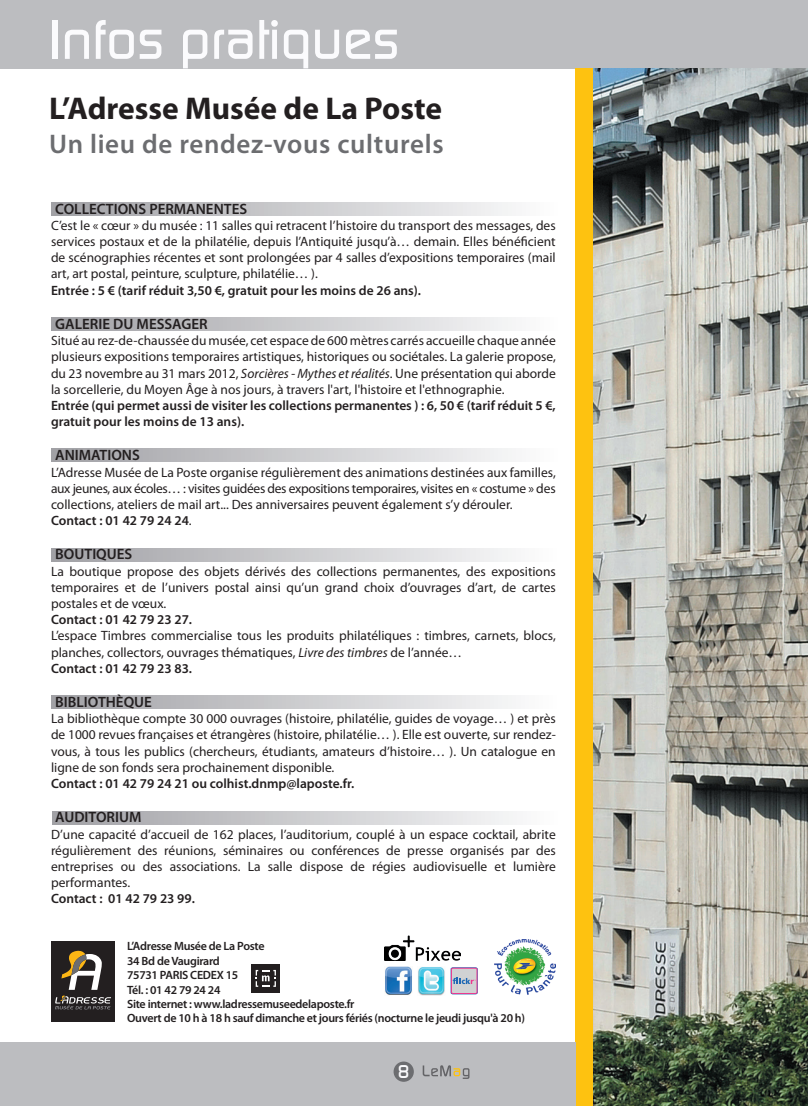
<style>
.page{position:relative;width:808px;height:1106px;background:#fff}
.page>*{position:absolute;margin:0;border:0;box-sizing:border-box;transform-origin:0 0}
.t1{font:500 54px "Dicot";color:#fbfbfd}
.t2{font:700 31.5px "Myriad Pro";color:#231f20}
.t3{font:600 27px "Myriad Pro";letter-spacing:.025em;color:#6c6d70}
.t4{font:500 18px "Dicot";color:#fbfbfd}
.t5{font:600 15px "Myriad Pro";color:#231f20}
.t6{font:13.5px/16.2px "Myriad Pro";color:#231f20;text-align:justify}
.t7{font:600 13.5px/16.2px "Myriad Pro";color:#231f20}
.t8{font:600 12px/14.4px "Myriad Pro";letter-spacing:-.025em;color:#231f20}
.s1{font-style:italic}
.s2{font-weight:600}
</style>
<div class="page">
<svg style="left:52px;top:448px;width:460px;height:13px;background:#c9c9cc"></svg>
<svg style="left:52px;top:317px;width:460px;height:13px;background:#c9c9cc"></svg>
<svg style="left:52px;top:202px;width:460px;height:13px;background:#c9c9cc"></svg>
<svg style="left:51px;top:696px;width:461px;height:13px;background:#c9c9cc"></svg>
<svg style="left:52px;top:811px;width:461px;height:13px;background:#c9c9cc"></svg>
<svg style="left:51px;top:548px;width:461px;height:13px;background:#c9c9cc"></svg>
<div style="left:0;top:0;width:808px;height:68px;background:#bcbdc0"></div>
<div style="left:575px;top:68px;width:233px;height:1038px;background:#fec210"></div>
<div style="left:0;top:1042px;width:575px;height:64px;background:#bcbdc0"></div>
<div style="left:51px;top:941px;width:63px;height:81px;background:#231f20"></div>
<svg style="left:61px;top:950px;width:41px;height:39px"></svg>
<svg style="left:55px;top:995px;width:56px;height:14px"></svg>
<div style="left:252px;top:964px;width:28px;height:28px;background:#231f20"></div>
<svg style="left:256px;top:970px;width:20px;height:16px"></svg>
<img style="left:418px;top:967px;width:27px;height:28px">
<img style="left:385px;top:966px;width:27px;height:29px">
<img style="left:494px;top:939px;width:62px;height:55px">
<img style="left:594px;top:68px;width:214px;height:1038px">
<svg style="left:451px;top:967px;width:27px;height:27px"></svg>
<div style="left:394px;top:1061px;width:20px;height:20px;background:#6c6d70;border-radius:50%"></div>
<svg style="left:423px;top:1065px;width:46px;height:13px"></svg>
<img style="left:385px;top:935px;width:76px;height:25px">
<h1 class="t1" style="left:49px;top:9px;width:352px">Infos pratiques</h1>
<h2 class="t2" style="left:49px;top:90px;width:394px">L’Adresse Musée de La Poste</h2>
<h3 class="t3" style="left:49px;top:129px;width:396px">Un lieu de rendez-vous culturels</h3>
<p class="t5" style="left:55px;top:200px;width:193px">COLLECTIONS PERMANENTES</p>
<p class="t6" style="left:51px;top:217px;width:506px">C’est le « cœur » du musée : 11 salles qui retracent l’histoire du transport des messages, des services postaux et de la philatélie, depuis l’Antiquité jusqu’à… demain. Elles bénéficient de scénographies récentes et sont prolongées par 4 salles d’expositions temporaires (mail art, art postal, peinture, sculpture, philatélie… ).</p>
<p class="t7" style="left:51px;top:282px;width:372px">Entrée : 5 € (tarif réduit 3,50 €, gratuit pour les moins de 26 ans).</p>
<p class="t5" style="left:55px;top:315px;width:154px">GALERIE DU MESSAGER</p>
<p class="t6" style="left:51px;top:333px;width:506px">Situé au rez-de-chaussée du musée, cet espace de 600 mètres carrés accueille chaque année plusieurs expositions temporaires artistiques, historiques ou sociétales. La galerie propose, du 23 novembre au 31 mars 2012, <span class="s1">Sorcières - Mythes et réalités</span>. Une présentation qui aborde la sorcellerie, du Moyen Âge à nos jours, à travers l'art, l'histoire et l'ethnographie.</p>
<p class="t7" style="left:51px;top:397px;width:506px">Entrée (qui permet aussi de visiter les collections permanentes ) : 6, 50 € (tarif réduit 5 €, gratuit pour les moins de 13 ans).</p>
<p class="t5" style="left:55px;top:447px;width:86px">ANIMATIONS</p>
<p class="t6" style="left:51px;top:464px;width:506px;text-align:left">L’Adresse Musée de La Poste organise régulièrement des animations destinées aux familles, aux jeunes, aux écoles… : visites guidées des expositions temporaires, visites en « costume » des collections, ateliers de mail art... Des anniversaires peuvent également s’y dérouler.<br><span class="s2">Contact : 01 42 79 24 24</span>.</p>
<p class="t5" style="left:55px;top:546px;width:79px">BOUTIQUES</p>
<p class="t6" style="left:51px;top:563px;width:506px">La boutique propose des objets dérivés des collections permanentes, des expositions temporaires et de l’univers postal ainsi qu’un grand choix d’ouvrages d’art, de cartes postales et de vœux.</p>
<p class="t7" style="left:51px;top:612px;width:143px">Contact : 01 42 79 23 27.</p>
<p class="t6" style="left:51px;top:628px;width:506px;text-align:left">L’espace Timbres commercialise tous les produits philatéliques : timbres, carnets, blocs, planches, collectors, ouvrages thématiques, <span class="s1">Livre des timbres</span> de l’année…<br><span class="s2">Contact : 01 42 79 23 83.</span></p>
<p class="t5" style="left:55px;top:693px;width:98px">BIBLIOTHÈQUE</p>
<p class="t6" style="left:51px;top:711px;width:506px">La bibliothèque compte 30 000 ouvrages (histoire, philatélie, guides de voyage… ) et près de 1000 revues françaises et étrangères (histoire, philatélie… ). Elle est ouverte, sur rendez&shy;vous, à tous les publics (chercheurs, étudiants, amateurs d’histoire… ). Un catalogue en ligne de son fonds sera prochainement disponible.</p>
<p class="t7" style="left:51px;top:775px;width:305px">Contact : 01 42 79 24 21 ou colhist.dnmp@laposte.fr.</p>
<p class="t5" style="left:55px;top:809px;width:88px">AUDITORIUM</p>
<p class="t6" style="left:51px;top:826px;width:506px">D’une capacité d’accueil de 162 places, l’auditorium, couplé à un espace cocktail, abrite régulièrement des réunions, séminaires ou conférences de presse organisés par des entreprises ou des associations. La salle dispose de régies audiovisuelle et lumière performantes.</p>
<p class="t7" style="left:51px;top:891px;width:145px">Contact : 01 42 79 23 99.</p>
<p class="t8" style="left:127px;top:939px;width:400px">L’Adresse Musée de La Poste<br>34 Bd de Vaugirard<br>75731 PARIS CEDEX 15<br>Tél. : 01 42 79 24 24<br>Site internet : www.ladressemuseedelaposte.fr<br>Ouvert de 10 h à 18 h sauf dimanche et jours fériés (nocturne le jeudi jusqu'à 20 h)</p>
<h3 class="t4" style="left:398px;top:1061px;width:13px">8</h3>
</div>
